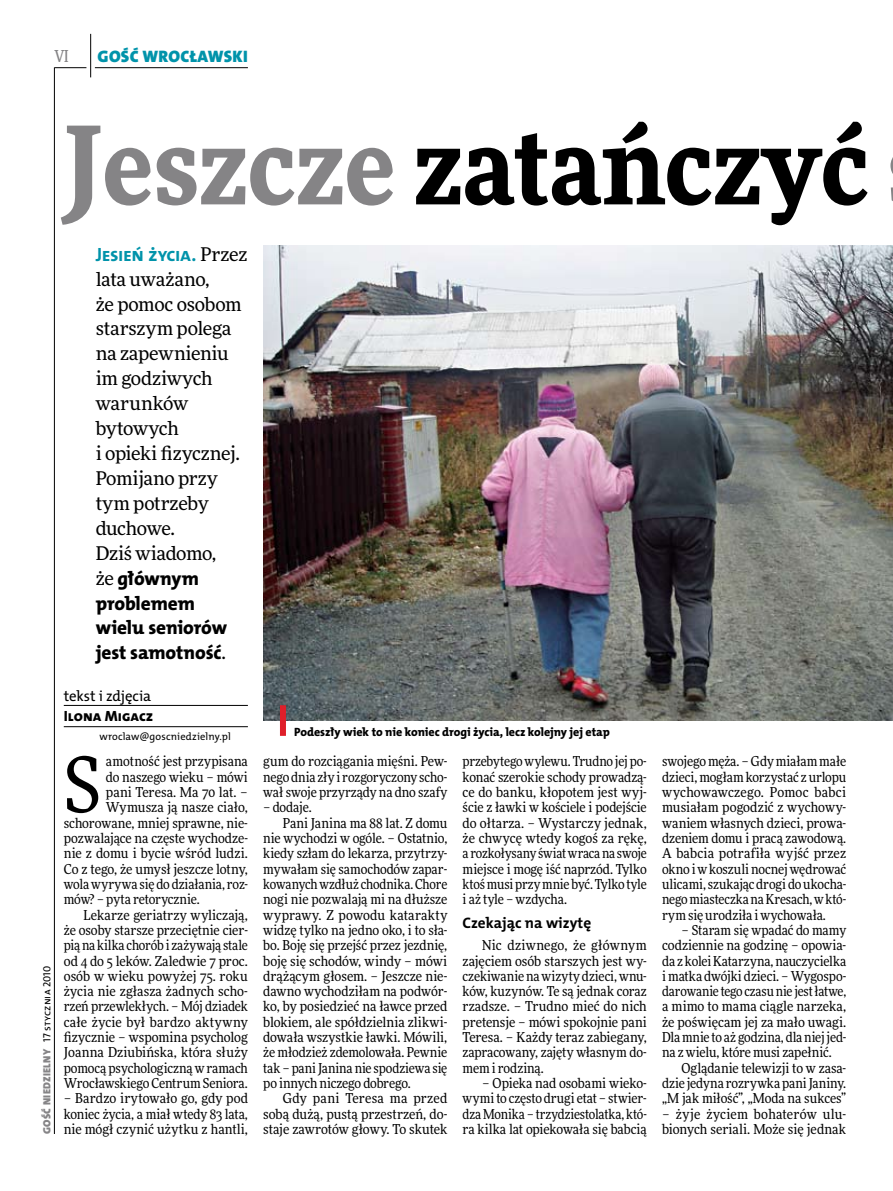
<style>
.page{position:relative;width:893px;height:1191px;background:#fff}
.page>*{position:absolute;margin:0;border:0;box-sizing:border-box;transform-origin:0 0}
.t1{font:900 108px "Freeday Narrow";color:#000}
.t2{font:76.95px "Freeday Narrow News";color:#000}
.t3{font:19.35px/24.9px "The Mix HP8 Ex Bld";letter-spacing:-.005em;color:#000}
.t4{font:19.35px "The Mix HP7 Bld";letter-spacing:-.025em;color:#0093aa}
.t5{font:18.9px/24.9px "Freeday News";letter-spacing:-.015em;color:#000}
.t6{font:16.65px "The Mix HP9 Blk";letter-spacing:.02em;color:#0093aa}
.t7{font:500 16.5px "Freeday Narrow";color:#858486;scale:.9 1}
.t8{font:15.3px "The Mix HP7 Bld";letter-spacing:-.005em;color:#000}
.t9{font:14.85px "The Mix HP5 Plain";color:#000}
.t10{font:14.85px "The Mix HP8 Ex Bld";color:#000}
.t11{font:13.65px/15.3px "Freeday Narrow News";letter-spacing:-.005em;color:#000;text-align:justify}
.t12{font:13.65px "Freeday Narrow News";letter-spacing:.015em;color:#000}
.t13{font:12px "The Mix HP8 Ex Bld";letter-spacing:-.005em;color:#000}
.t14{font:10.5px "The Mix HP9 Blk";letter-spacing:.025em;color:#858486}
.t15{font:10.5px "The Mix HP5 Plain";letter-spacing:.005em;color:#000}
.s1{color:#858486}
.s2{font-family:"The Mix HP5 Plain";color:#000}
.s3{font-family:"Freeday News";font-size:18.9px;color:#000}
.s4{font-family:"Freeday News";font-size:18.9px}
</style>
<div class="page">
<hr style="left:54px;top:67px;width:1px;height:1067px;background:#000">
<hr style="left:90px;top:34px;width:1px;height:43px;background:#000">
<hr style="left:54px;top:67px;width:32px;height:1px;background:#000">
<hr style="left:95px;top:67px;width:153px;height:1px;background:#000">
<hr style="left:64px;top:705px;width:184px;height:1px;background:#000">
<hr style="left:64px;top:726px;width:184px;height:1px;background:#000">
<img style="left:263px;top:246px;width:630px;height:474px">
<div style="left:280px;top:705px;width:6px;height:31px;background:#df1f2a"></div>
<p class="t7" style="left:54px;top:46px;width:17px">VI</p>
<p class="t6" style="left:98px;top:46px;width:152px">GOŚĆ WROCŁAWSKI</p>
<h1 class="t1" style="left:64px;top:95px;width:806px"><span class="s1">Jeszcze</span> zatańczyć</h1>
<p class="t14" style="left:40px;top:1134px;width:170px;rotate:-90deg">GOŚĆ NIEDZIELNY <span class="s2">17 stycznia 2010</span></p>
<h3 class="t4" style="left:96px;top:242px;width:153px">Jesień życia. <span class="s3">Przez</span></h3>
<h3 class="t5" style="left:96px;top:266px;width:147px">lata uważano,<br>że pomoc osobom starszym polega na zapewnieniu im godziwych warunków bytowych<br>i opieki fizycznej.<br>Pomijano przy tym potrzeby duchowe.<br>Dziś wiadomo,</h3>
<h3 class="t3" style="left:96px;top:566px;width:133px"><span class="s4">że</span> głównym problemem wielu seniorów jest samotność<span class="s4">.</span></h3>
<p class="t9" style="left:64px;top:686px;width:89px">tekst i zdjęcia</p>
<p class="t10" style="left:64px;top:706px;width:91px">Ilona Migacz</p>
<p class="t15" style="left:99px;top:729px;width:133px">wroclaw@goscniedzielny.pl</p>
<h2 class="t2" style="left:64px;top:737px;width:39px">S</h2>
<p class="t11" style="left:106px;top:754px;width:143px">amotność jest przypisana</p>
<p class="t11" style="left:106px;top:769px;width:143px">do naszego wieku – mówi</p>
<p class="t11" style="left:106px;top:784px;width:143px">pani Teresa. Ma 70 lat. –</p>
<p class="t11" style="left:106px;top:799px;width:143px">Wymusza ją nasze ciało,</p>
<p class="t11" style="left:64px;top:815px;width:186px">schorowane, mniej sprawne, nie-</p>
<p class="t11" style="left:64px;top:830px;width:186px">pozwalające na częste wychodze-</p>
<p class="t11" style="left:64px;top:845px;width:186px">nie z domu i bycie wśród ludzi.</p>
<p class="t11" style="left:64px;top:861px;width:186px">Co z tego, że umysł jeszcze lotny,</p>
<p class="t11" style="left:64px;top:876px;width:186px">wola wyrywa się do działania, roz-</p>
<p class="t11" style="left:64px;top:891px;width:137px">mów? – pyta retorycznie.</p>
<p class="t11" style="left:83px;top:907px;width:166px">Lekarze geriatrzy wyliczają,</p>
<p class="t11" style="left:64px;top:922px;width:186px">że osoby starsze przeciętnie cier-</p>
<p class="t11" style="left:64px;top:937px;width:186px">pią na kilka chorób i zażywają stale</p>
<p class="t11" style="left:64px;top:953px;width:186px">od 4 do 5 leków. Zaledwie 7 proc.</p>
<p class="t11" style="left:64px;top:968px;width:186px">osób w wieku powyżej 75. roku</p>
<p class="t11" style="left:64px;top:983px;width:186px">życia nie zgłasza żadnych scho-</p>
<p class="t11" style="left:64px;top:998px;width:186px">rzeń przewlekłych. – Mój dziadek</p>
<p class="t12" style="left:64px;top:1013px;width:186px">całe życie był bardzo aktywny</p>
<p class="t11" style="left:64px;top:1029px;width:186px">fizycznie – wspomina psycholog</p>
<p class="t11" style="left:64px;top:1044px;width:186px">Joanna Dziubińska, która służy</p>
<p class="t11" style="left:64px;top:1060px;width:186px">pomocą psychologiczną w ramach</p>
<p class="t11" style="left:64px;top:1075px;width:186px">Wrocławskiego Centrum Seniora.</p>
<p class="t11" style="left:64px;top:1090px;width:186px">– Bardzo irytowało go, gdy pod koniec życia, a miał wtedy 83 lata, nie mógł czynić użytku z hantli,</p>
<p class="t13" style="left:294px;top:724px;width:317px">Podeszły wiek to nie koniec drogi życia, lecz kolejny jej etap</p>
<p class="t11" style="left:263px;top:754px;width:186px">gum do rozciągania mięśni. Pew&shy;nego dnia zły i rozgoryczony scho&shy;wał swoje przyrządy na dno szafy</p>
<p class="t11" style="left:263px;top:799px;width:50px">– dodaje.</p>
<p class="t11" style="left:283px;top:815px;width:166px">Pani Janina ma 88 lat. Z domu</p>
<p class="t11" style="left:263px;top:830px;width:186px">nie wychodzi w ogóle. – Ostatnio,</p>
<p class="t11" style="left:263px;top:845px;width:186px">kiedy szłam do lekarza, przytrzy-</p>
<p class="t11" style="left:263px;top:861px;width:186px">mywałam się samochodów zapar-</p>
<p class="t11" style="left:263px;top:876px;width:186px">kowanych wzdłuż chodnika. Chore</p>
<p class="t11" style="left:263px;top:891px;width:186px">nogi nie pozwalają mi na dłuższe</p>
<p class="t12" style="left:263px;top:906px;width:186px">wyprawy. Z powodu katarakty</p>
<p class="t11" style="left:263px;top:922px;width:186px">widzę tylko na jedno oko, i to sła-</p>
<p class="t11" style="left:263px;top:937px;width:186px">bo. Boję się przejść przez jezdnię,</p>
<p class="t11" style="left:263px;top:953px;width:186px">boję się schodów, windy – mówi</p>
<p class="t11" style="left:263px;top:968px;width:186px">drążącym głosem. – Jeszcze nie-</p>
<p class="t11" style="left:263px;top:983px;width:186px">dawno wychodziłam na podwór-</p>
<p class="t11" style="left:263px;top:998px;width:186px">ko, by posiedzieć na ławce przed</p>
<p class="t11" style="left:263px;top:1014px;width:186px">blokiem, ale spółdzielnia zlikwi-</p>
<p class="t11" style="left:263px;top:1029px;width:186px">dowała wszystkie ławki. Mówili,</p>
<p class="t11" style="left:263px;top:1044px;width:186px">że młodzież zdemolowała. Pewnie</p>
<p class="t11" style="left:263px;top:1060px;width:186px">tak – pani Janina nie spodziewa się</p>
<p class="t11" style="left:263px;top:1075px;width:149px">po innych niczego dobrego.</p>
<p class="t12" style="left:283px;top:1090px;width:166px">Gdy pani Teresa ma przed</p>
<p class="t11" style="left:263px;top:1106px;width:186px">sobą dużą, pustą przestrzeń, do-</p>
<p class="t11" style="left:263px;top:1121px;width:186px">staje zawrotów głowy. To skutek</p>
<p class="t11" style="left:463px;top:754px;width:186px">przebytego wylewu. Trudno jej po&shy;konać szerokie schody prowadzą&shy;ce do banku, kłopotem jest wyj&shy;ście z ławki w kościele i podejście do ołtarza. – Wystarczy jednak, że chwycę wtedy kogoś za rękę, a rozkołysany świat wraca na swoje miejsce i mogę iść naprzód. Tylko ktoś musi przy mnie być. Tylko tyle i aż tyle – wzdycha.</p>
<p class="t8" style="left:463px;top:913px;width:130px">Czekając na wizytę</p>
<p class="t11" style="left:463px;top:937px;width:186px;text-indent:20px">Nic dziwnego, że głównym zajęciem osób starszych jest wy&shy;czekiwanie na wizyty dzieci, wnu&shy;ków, kuzynów. Te są jednak coraz rzadsze. – Trudno mieć do nich pretensje – mówi spokojnie pani Teresa. – Każdy teraz zabiegany, zapracowany, zajęty własnym do&shy;mem i rodziną.</p>
<p class="t11" style="left:463px;top:1075px;width:186px;text-indent:20px">– Opieka nad osobami wieko&shy;wymi to często drugi etat – stwier&shy;dza Monika – trzydziestolatka, któ&shy;ra kilka lat opiekowała się babcią</p>
<p class="t11" style="left:662px;top:754px;width:186px">swojego męża. – Gdy miałam małe dzieci, mogłam korzystać z urlopu wychowawczego. Pomoc babci musiałam pogodzić z wychowy&shy;waniem własnych dzieci, prowa&shy;dzeniem domu i pracą zawodową.<br>A babcia potrafiła wyjść przez okno i w koszuli nocnej wędrować ulicami, szukając drogi do ukocha&shy;nego miasteczka naKresach, wktó&shy;rymsię urodziła i wychowała.</p>
<p class="t11" style="left:662px;top:922px;width:186px;text-indent:20px">– Staram się wpadać do mamy codziennie na godzinę – opowia&shy;da z kolei Katarzyna, nauczycielka imatka dwójki dzieci. – Wygospo&shy;darowanie tego czasu nie jestłatwe, a mimo to mama ciągle narzeka, że poświęcam jej za mało uwagi.<br>Dla mnie to aż godzina, dla niej jed&shy;na z wielu, które musi zapełnić.</p>
<p class="t11" style="left:662px;top:1060px;width:186px;text-indent:20px">Oglądanie telewizji to w zasa&shy;dzie jedyna rozrywka pani Janiny. „M jak miłość”, „Moda na sukces”</p>
<p class="t11" style="left:662px;top:1106px;width:186px">– żyje życiem bohaterów ulu&shy;bionych seriali. Może się jednak</p>
</div>
